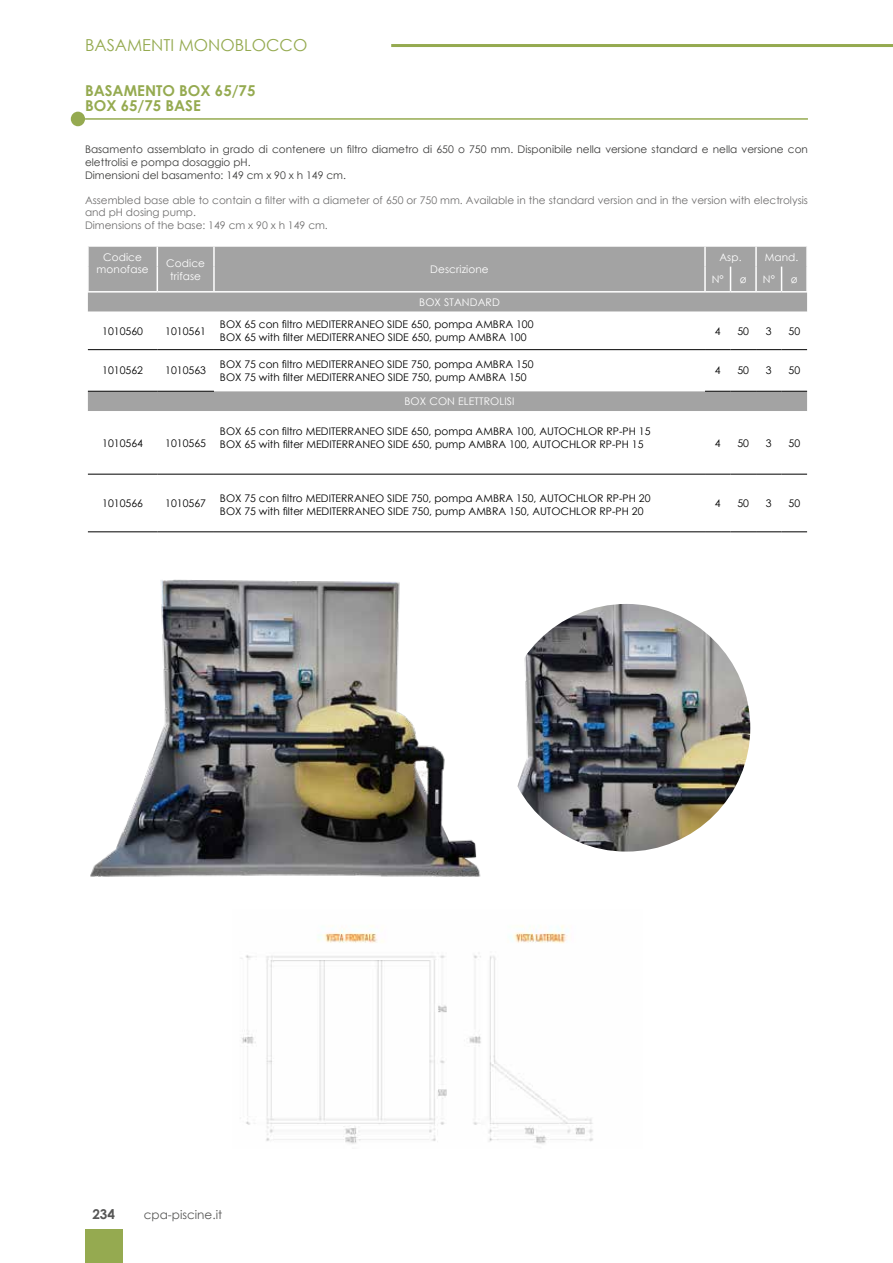
<style>
.page{position:relative;width:893px;height:1263px;background:#fff}
.page>*{position:absolute;margin:0;border:0;box-sizing:border-box;transform-origin:0 0}
.t1{font:16.5px "Century Gothic";color:#95aa50}
.t2{font:700 15px/15px "Century Gothic";color:#95aa50}
.t3{font:700 13.5px "Century Gothic";color:#575756}
.t4{font:12px "Century Gothic";color:#575756}
.t5{font:10.5px/12.6px "Century Gothic";color:#000}
.t6{font:10.5px/12.6px "Century Gothic";color:#3c3c3b}
.t7{font:10.5px/12.6px "Century Gothic";color:#706f6f}
.t8{font:10.5px/12.6px "Century Gothic";letter-spacing:.01em;color:#fff;text-align:center}
</style>
<div class="page">
<div style="left:85px;top:1229px;width:37px;height:34px;background:#95aa50"></div>
<hr style="left:391px;top:44px;width:502px;height:3px;background:#95aa50">
<img style="left:90px;top:579px;width:391px;height:298px">
<img style="left:503px;top:604px;width:247px;height:247px;border-radius:124px">
<img style="left:240px;top:925px;width:353px;height:219px">
<hr style="left:85px;top:118px;width:723px;height:2px;background:#95aa50">
<div style="left:71px;top:112px;width:14px;height:14px;background:#95aa50;border-radius:50%"></div>
<div style="left:88px;top:247px;width:719px;height:65px;background:#a3a3a3"></div>
<svg style="left:88px;top:350px;width:719px;height:182px"></svg>
<svg style="left:157px;top:247px;width:1px;height:44px"></svg>
<hr style="left:213px;top:247px;width:2px;height:20px;background:#fff">
<hr style="left:213px;top:267px;width:2px;height:24px;background:#fff">
<hr style="left:704px;top:247px;width:2px;height:20px;background:#fff">
<hr style="left:704px;top:267px;width:2px;height:24px;background:#fff">
<hr style="left:755px;top:247px;width:2px;height:20px;background:#fff">
<hr style="left:806px;top:247px;width:2px;height:20px;background:#fff">
<svg style="left:730px;top:267px;width:1px;height:24px"></svg>
<hr style="left:806px;top:267px;width:2px;height:24px;background:#fff">
<hr style="left:755px;top:267px;width:2px;height:24px;background:#fff">
<svg style="left:781px;top:267px;width:1px;height:24px"></svg>
<hr style="left:88px;top:349px;width:69px;height:1px;background:#000">
<hr style="left:157px;top:349px;width:57px;height:1px;background:#000">
<hr style="left:214px;top:349px;width:491px;height:1px;background:#000">
<svg style="left:705px;top:349px;width:102px;height:1px"></svg>
<hr style="left:88px;top:474px;width:69px;height:1px;background:#000">
<hr style="left:157px;top:474px;width:57px;height:1px;background:#000">
<hr style="left:214px;top:474px;width:491px;height:1px;background:#000">
<svg style="left:705px;top:474px;width:102px;height:1px"></svg>
<hr style="left:214px;top:532px;width:491px;height:1px;background:#000">
<hr style="left:87px;top:247px;width:2px;height:20px;background:#fff">
<hr style="left:87px;top:267px;width:2px;height:24px;background:#fff">
<hr style="left:87px;top:291px;width:70px;height:2px;background:#fff">
<hr style="left:157px;top:291px;width:57px;height:2px;background:#fff">
<hr style="left:214px;top:291px;width:491px;height:2px;background:#fff">
<hr style="left:705px;top:291px;width:25px;height:2px;background:#fff">
<hr style="left:730px;top:291px;width:26px;height:2px;background:#fff">
<hr style="left:756px;top:291px;width:26px;height:2px;background:#fff">
<hr style="left:782px;top:291px;width:26px;height:2px;background:#fff">
<hr style="left:88px;top:391px;width:69px;height:1px;background:#000">
<hr style="left:157px;top:391px;width:57px;height:1px;background:#000">
<hr style="left:88px;top:532px;width:69px;height:1px;background:#000">
<hr style="left:157px;top:532px;width:57px;height:1px;background:#000">
<svg style="left:705px;top:391px;width:102px;height:1px"></svg>
<svg style="left:705px;top:532px;width:102px;height:1px"></svg>
<h1 class="t1" style="left:85px;top:34px;width:224px">BASAMENTI MONOBLOCCO</h1>
<h2 class="t2" style="left:85px;top:83px;width:172px">BASAMENTO BOX 65/75<br>BOX 65/75 BASE</h2>
<p class="t6" style="left:85px;top:143px;width:724px">Basamento assemblato in grado di contenere un filtro diametro di 650 o 750 mm. Disponibile nella versione standard e nella versione con elettrolisi e pompa dosaggio pH.<br>Dimensioni del basamento: 149 cm x 90 x h 149 cm.</p>
<p class="t7" style="left:85px;top:194px;width:724px">Assembled base able to contain a filter with a diameter of 650 or 750 mm. Available in the standard version and in the version with electrolysis and pH dosing pump.<br>Dimensions of the base: 149 cm x 90 x h 149 cm.</p>
<p class="t8" style="left:97px;top:250px;width:54px">Codice monofase</p>
<p class="t8" style="left:166px;top:257px;width:40px">Codice trifase</p>
<p class="t8" style="left:430px;top:263px;width:60px">Descrizione</p>
<p class="t8" style="left:719px;top:250px;width:24px">Asp.</p>
<p class="t8" style="left:765px;top:250px;width:35px">Mand.</p>
<p class="t8" style="left:712px;top:273px;width:14px">N°</p>
<p class="t8" style="left:740px;top:273px;width:8px">ø</p>
<p class="t8" style="left:763px;top:273px;width:14px">N°</p>
<p class="t8" style="left:791px;top:273px;width:8px">ø</p>
<p class="t8" style="left:419px;top:295px;width:82px">BOX STANDARD</p>
<p class="t5" style="left:102px;top:324px;width:42px">1010560</p>
<p class="t5" style="left:165px;top:324px;width:42px">1010561</p>
<p class="t5" style="left:220px;top:318px;width:315px">BOX 65 con filtro MEDITERRANEO SIDE 650, pompa AMBRA 100<br>BOX 65 with filter MEDITERRANEO SIDE 650, pump AMBRA 100</p>
<p class="t5" style="left:715px;top:324px;width:7px">4</p>
<p class="t5" style="left:737px;top:324px;width:13px">50</p>
<p class="t5" style="left:766px;top:324px;width:7px">3</p>
<p class="t5" style="left:788px;top:324px;width:13px">50</p>
<p class="t5" style="left:102px;top:364px;width:42px">1010562</p>
<p class="t5" style="left:165px;top:364px;width:42px">1010563</p>
<p class="t5" style="left:220px;top:358px;width:315px">BOX 75 con filtro MEDITERRANEO SIDE 750, pompa AMBRA 150<br>BOX 75 with filter MEDITERRANEO SIDE 750, pump AMBRA 150</p>
<p class="t5" style="left:715px;top:364px;width:7px">4</p>
<p class="t5" style="left:737px;top:364px;width:13px">50</p>
<p class="t5" style="left:766px;top:364px;width:7px">3</p>
<p class="t5" style="left:788px;top:364px;width:13px">50</p>
<p class="t8" style="left:404px;top:395px;width:112px">BOX CON ELETTROLISI</p>
<p class="t5" style="left:102px;top:436px;width:42px">1010564</p>
<p class="t5" style="left:165px;top:436px;width:42px">1010565</p>
<p class="t5" style="left:220px;top:425px;width:432px">BOX 65 con filtro MEDITERRANEO SIDE 650, pompa AMBRA 100, AUTOCHLOR RP-PH 15<br>BOX 65 with filter MEDITERRANEO SIDE 650, pump AMBRA 100, AUTOCHLOR RP-PH 15</p>
<p class="t5" style="left:715px;top:436px;width:7px">4</p>
<p class="t5" style="left:737px;top:436px;width:13px">50</p>
<p class="t5" style="left:766px;top:436px;width:7px">3</p>
<p class="t5" style="left:788px;top:436px;width:13px">50</p>
<p class="t5" style="left:102px;top:497px;width:42px">1010566</p>
<p class="t5" style="left:165px;top:497px;width:42px">1010567</p>
<p class="t5" style="left:220px;top:492px;width:432px">BOX 75 con filtro MEDITERRANEO SIDE 750, pompa AMBRA 150, AUTOCHLOR RP-PH 20<br>BOX 75 with filter MEDITERRANEO SIDE 750, pump AMBRA 150, AUTOCHLOR RP-PH 20</p>
<p class="t5" style="left:715px;top:497px;width:7px">4</p>
<p class="t5" style="left:737px;top:497px;width:13px">50</p>
<p class="t5" style="left:766px;top:497px;width:7px">3</p>
<p class="t5" style="left:788px;top:497px;width:13px">50</p>
<p class="t3" style="left:92px;top:1204px;width:24px">234</p>
<p class="t4" style="left:144px;top:1206px;width:80px">cpa-piscine.it</p>
</div>
